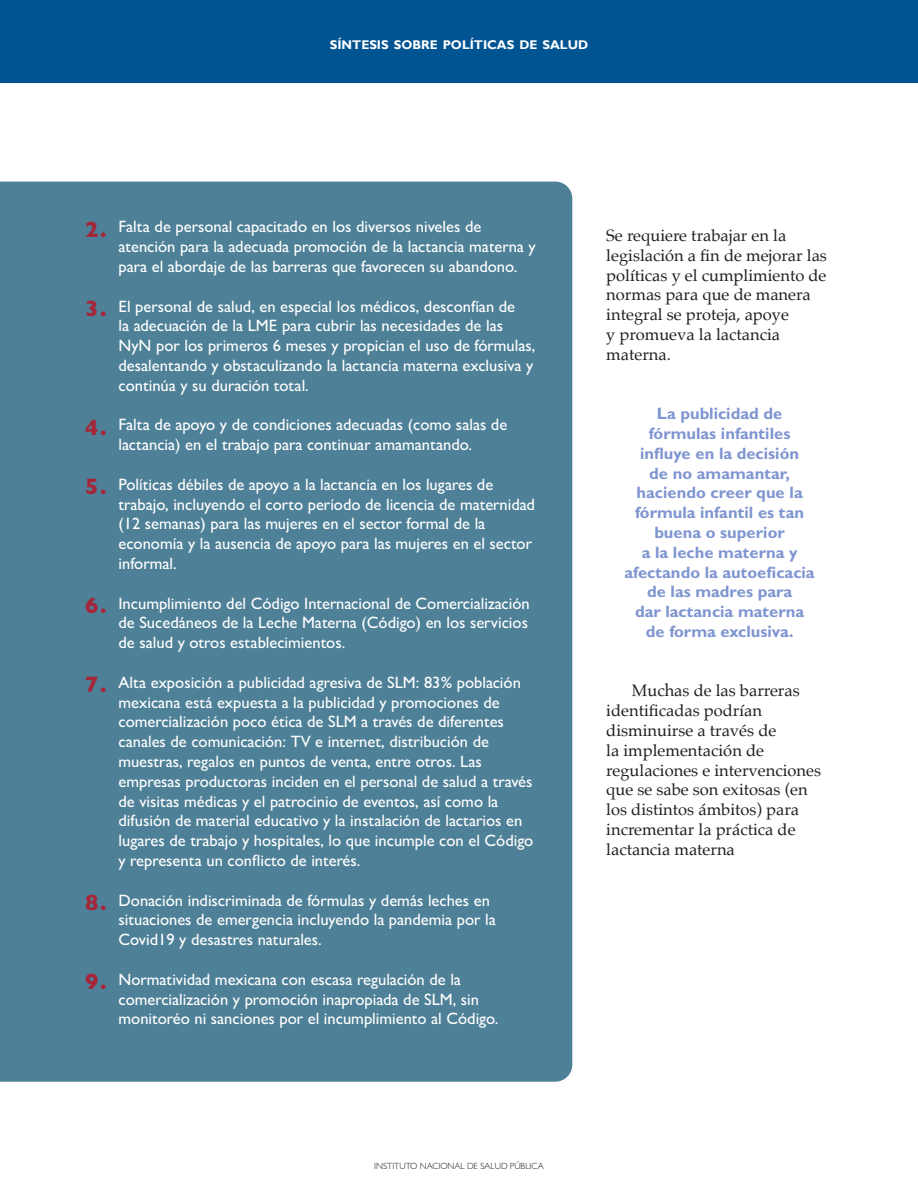
<style>
.page{position:relative;width:918px;height:1188px;background:#fff}
.page>*{position:absolute;margin:0;border:0;box-sizing:border-box;transform-origin:0 0}
.subtitulos{font:800 22.5px "Gill Sans";color:#a52639}
.retos{font:500 16.5px/19.8px "Gill Sans";color:#fff}
.subtitulo_resumen{font:700 16.5px/19.8px "Gill Sans";color:#7f95d1}
.CT_bandera_todo{font:16.5px/19.8px "Palatino";color:#231f20}
.CT_bandera_primer_pa{font:16.5px/19.8px "Palatino";color:#231f20}
.t1{font:700 12.6px "Gill Sans";color:#fff}
.t2{font:300 9px "Gill Sans";color:#231f20}
</style>
<div class="page">
<div style="left:0;top:0;width:918px;height:82px;background:#005492"></div>
<div style="left:0;top:182px;width:572px;height:900px;background:#4e8097"></div>
<p class="t1" style="left:330px;top:37px;width:260px">SÍNTESIS SOBRE POLÍTICAS DE SALUD</p>
<p class="subtitulos" style="left:85px;top:216px;width:23px">2.</p>
<p class="subtitulos" style="left:85px;top:295px;width:23px">3.</p>
<p class="subtitulos" style="left:85px;top:414px;width:23px">4.</p>
<p class="subtitulos" style="left:85px;top:473px;width:23px">5.</p>
<p class="subtitulos" style="left:85px;top:592px;width:23px">6.</p>
<p class="subtitulos" style="left:85px;top:671px;width:23px">7.</p>
<p class="subtitulos" style="left:85px;top:889px;width:23px">8.</p>
<p class="subtitulos" style="left:85px;top:968px;width:23px">9.</p>
<p class="retos" style="left:119px;top:217px;width:419px">Falta de personal capacitado en los diversos niveles de atención para la adecuada promoción de la lactancia materna y para el abordaje de las barreras que favorecen su abandono.</p>
<p class="retos" style="left:119px;top:296px;width:418px">El personal de salud, en especial los médicos, desconfían de<br>la adecuación de la LME para cubrir las necesidades de las NyN por los primeros 6 meses y propician el uso de fórmulas, desalentando y obstaculizando la lactancia materna exclusiva y continúa y su duración total.</p>
<p class="retos" style="left:119px;top:415px;width:390px">Falta de apoyo y de condiciones adecuadas (como salas de lactancia) en el trabajo para continuar amamantando.</p>
<p class="retos" style="left:119px;top:474px;width:418px">Políticas débiles de apoyo a la lactancia en los lugares de trabajo, incluyendo el corto período de licencia de maternidad (12 semanas) para las mujeres en el sector formal de la economía y la ausencia de apoyo para las mujeres en el sector informal.</p>
<p class="retos" style="left:119px;top:593px;width:413px;text-align:justify">Incumplimiento del Código Internacional de Comercialización de Sucedáneos de la Leche Materna (Código) en los servicios de salud y otros establecimientos.</p>
<p class="retos" style="left:119px;top:672px;width:416px">Alta exposición a publicidad agresiva de SLM: 83% población mexicana está expuesta a la publicidad y promociones de comercialización poco ética de SLM a través de diferentes canales de comunicación: TV e internet, distribución de muestras, regalos en puntos de venta, entre otros. Las empresas productoras inciden en el personal de salud a través de visitas médicas y el patrocinio de eventos, así como la difusión de material educativo y la instalación de lactarios en lugares de trabajo y hospitales, lo que incumple con el Código y representa un conflicto de interés.</p>
<p class="retos" style="left:119px;top:890px;width:379px">Donación indiscriminada de fórmulas y demás leches en situaciones de emergencia incluyendo la pandemia por la<br>Covid19 y desastres naturales.</p>
<p class="retos" style="left:119px;top:969px;width:381px">Normatividad mexicana con escasa regulación de la comercialización y promoción inapropiada de SLM, sin monitoréo ni sanciones por el incumplimiento al Código.</p>
<p class="t2" style="left:374px;top:1160px;width:171px">INSTITUTO NACIONAL DE SALUD PÚBLICA</p>
<p class="CT_bandera_primer_pa" style="left:606px;top:225px;width:222px">Se requiere trabajar en la legislación a fin de mejorar las políticas y el cumplimiento de normas para que de manera integral se proteja, apoye<br>y promueva la lactancia materna.</p>
<p class="subtitulo_resumen" style="left:657px;top:403px;width:127px">La publicidad de</p>
<p class="subtitulo_resumen" style="left:649px;top:423px;width:143px">fórmulas infantiles</p>
<p class="subtitulo_resumen" style="left:640px;top:443px;width:161px">influye en la decisión</p>
<p class="subtitulo_resumen" style="left:649px;top:463px;width:142px">de no amamantar,</p>
<p class="subtitulo_resumen" style="left:635px;top:483px;width:171px">haciendo creer que la fórmula infantil es tan</p>
<p class="subtitulo_resumen" style="left:654px;top:522px;width:132px">buena o superior</p>
<p class="subtitulo_resumen" style="left:642px;top:542px;width:157px">a la leche materna y</p>
<p class="subtitulo_resumen" style="left:625px;top:562px;width:192px">afectando la autoeficacia</p>
<p class="subtitulo_resumen" style="left:647px;top:582px;width:147px">de las madres para</p>
<p class="subtitulo_resumen" style="left:635px;top:601px;width:171px">dar lactancia materna</p>
<p class="subtitulo_resumen" style="left:646px;top:621px;width:149px">de forma exclusiva.</p>
<p class="CT_bandera_todo" style="left:606px;top:681px;width:216px;text-indent:26px">Muchas de las barreras identificadas podrían disminuirse a través de<br>la implementación de regulaciones e intervenciones que se sabe son exitosas (en los distintos ámbitos) para incrementar la práctica de lactancia materna</p>
</div>
